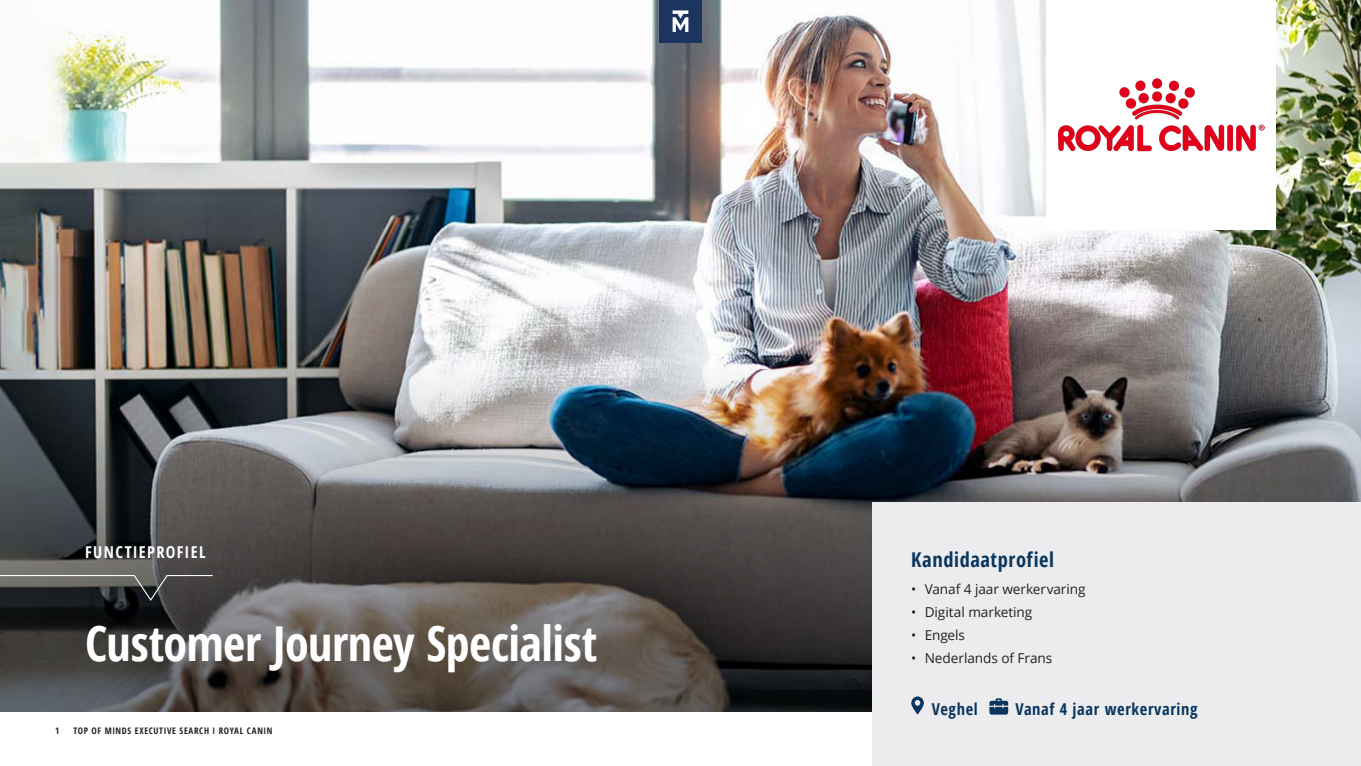
<style>
.page{position:relative;width:1361px;height:766px;background:#fff}
.page>*{position:absolute;margin:0;border:0;box-sizing:border-box;transform-origin:0 0}
.Page_header_kopie{font:700 condensed 48.15px "Open Sans";letter-spacing:-.01em;color:#fff}
.t1{font:700 condensed 20.4px "Open Sans";letter-spacing:.03em;color:#0a355e}
.t2{font:700 condensed 16.35px "Open Sans";letter-spacing:.04em;color:#0a355e}
.t3{font:700 condensed 16.27px "Open Sans";letter-spacing:.08em;color:#fff}
.t4{font:13.65px "Open Sans";letter-spacing:-.005em;color:#231f20}
.t5{font:700 condensed 9px "Open Sans";letter-spacing:.07em;color:#231f20}
</style>
<div class="page">
<img style="left:0;top:0;width:1361px;height:332px">
<img style="left:0;top:332px;width:1361px;height:379px">
<svg style="left:0;top:574px;width:214px;height:27px;background:#4a4a4a"></svg>
<div style="left:872px;top:502px;width:489px;height:263px;background:#ececee"></div>
<svg style="left:911px;top:696px;width:13px;height:18px"></svg>
<svg style="left:989px;top:698px;width:19px;height:16px"></svg>
<div style="left:1046px;top:0;width:230px;height:229px;background:#fff"></div>
<img style="left:1058px;top:78px;width:206px;height:74px">
<div style="left:659px;top:0;width:43px;height:43px;background:#1c355e"></div>
<svg style="left:672px;top:10px;width:16px;height:22px"></svg>
<p class="t3" style="left:85px;top:540px;width:122px">FUNCTIEPROFIEL</p>
<p class="Page_header_kopie" style="left:85px;top:610px;width:513px">Customer Journey Specialist</p>
<p class="t5" style="left:55px;top:724px;width:6px">1</p>
<p class="t5" style="left:73px;top:724px;width:201px">TOP OF MINDS EXECUTIVE SEARCH I ROYAL CANIN</p>
<p class="t1" style="left:911px;top:545px;width:144px">Kandidaatprofiel</p>
<p class="t4" style="left:911px;top:579px;width:176px">• Vanaf 4 jaar werkervaring</p>
<p class="t4" style="left:911px;top:602px;width:122px">• Digital marketing</p>
<p class="t4" style="left:911px;top:625px;width:55px">• Engels</p>
<p class="t4" style="left:911px;top:648px;width:142px">• Nederlands of Frans</p>
<p class="t2" style="left:932px;top:697px;width:47px">Veghel</p>
<p class="t2" style="left:1015px;top:697px;width:184px">Vanaf 4 jaar werkervaring</p>
</div>
